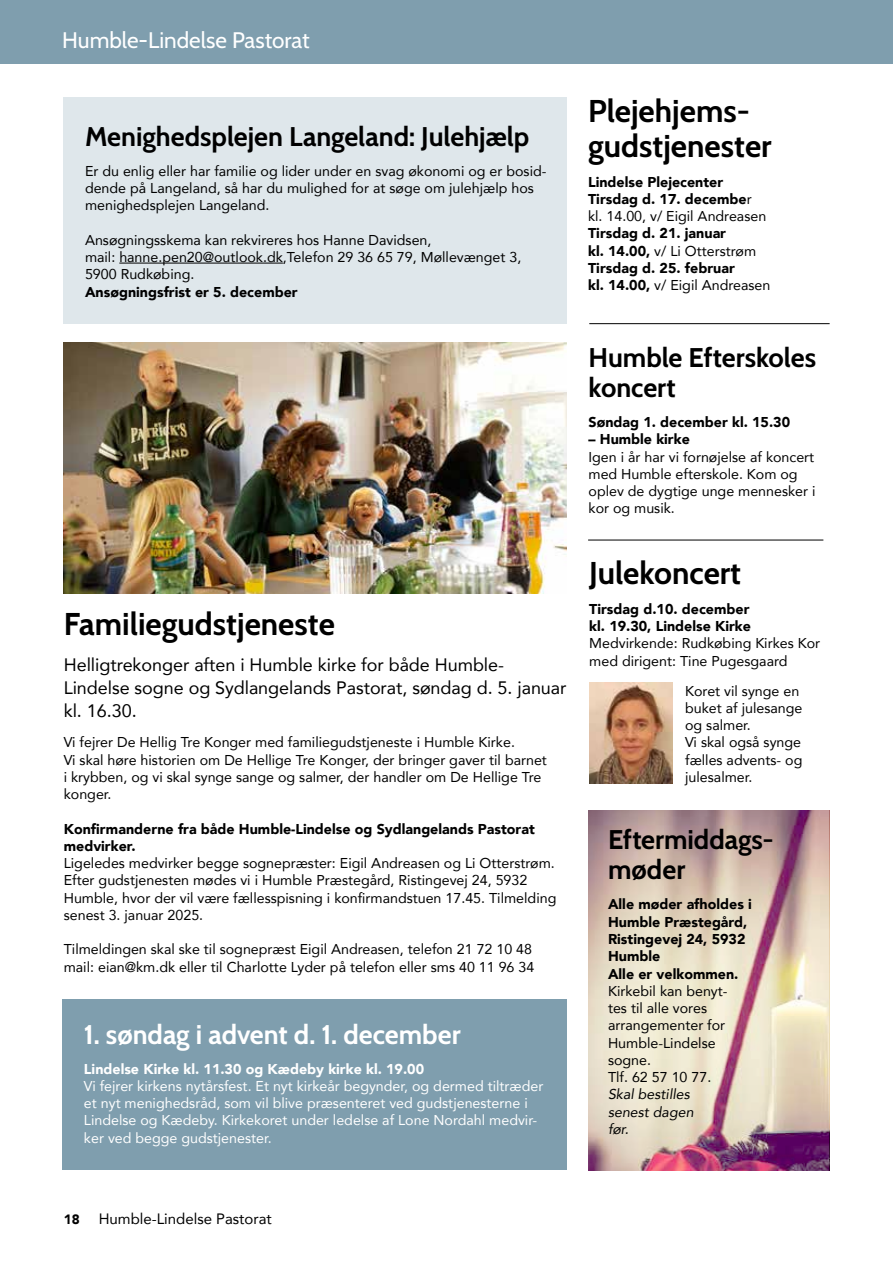
<style>
.page{position:relative;width:893px;height:1263px;background:#fff}
.page>*{position:absolute;margin:0;border:0;box-sizing:border-box;transform-origin:0 0}
.t1{font:700 31.5px/34.5px "Cabin";color:#000}
.t2{font:700 27px/30px "Cabin";color:#000}
.t3{font:700 27px "Cabin";color:#fff}
.t4{font:22.5px "Cabin";color:#fff}
.t5{font:18px/23.2px "Avenir";letter-spacing:-.005em;color:#000}
.t6{font:15px "Avenir";color:#000}
.t7{font:14.25px/17.2px "Avenir";color:#000}
.t8{font:900 14.25px/17.2px "Avenir";color:#000}
.t9{font:14.25px/17.2px "Avenir";color:#fff}
.t10{font:900 14.25px "Avenir";color:#fff}
.t11{font:italic 14.25px/17.2px "Avenir";color:#000}
.t12{font:900 13.5px "Avenir";color:#000}
.s1{font-weight:400}
</style>
<div class="page">
<div style="left:62px;top:1000px;width:505px;height:170px;background:#7f9eae"></div>
<hr style="left:588px;top:540px;width:235px;height:1px;background:#000">
<hr style="left:589px;top:323px;width:241px;height:1px;background:#000">
<img style="left:64px;top:342px;width:503px;height:251px">
<img style="left:590px;top:683px;width:82px;height:101px">
<svg style="left:588px;top:810px;width:241px;height:360px;background:#d4bdb3"></svg>
<div style="left:64px;top:98px;width:503px;height:226px;background:#dfe7eb"></div>
<hr style="left:119px;top:263px;width:164px;height:1px;background:#000">
<div style="left:0;top:0;width:893px;height:64px;background:#7f9eae"></div>
<h3 class="t4" style="left:62px;top:22px;width:249px">Humble-Lindelse Pastorat</h3>
<h2 class="t2" style="left:85px;top:120px;width:446px">Menighedsplejen Langeland: Julehjælp</h2>
<p class="t7" style="left:85px;top:162px;width:463px">Er du enlig eller har familie og lider under en svag økonomi og er bosid&shy;dende på Langeland, så har du mulighed for at søge om julehjælp hos menighedsplejen Langeland.</p>
<p class="t7" style="left:85px;top:231px;width:438px">Ansøgningsskema kan rekvireres hos Hanne Davidsen,<br>mail: hanne.pen20@outlook.dk,Telefon 29 36 65 79, Møllevænget 3,<br>5900 Rudkøbing.</p>
<p class="t8" style="left:85px;top:283px;width:214px">Ansøgningsfrist er 5. december</p>
<h1 class="t1" style="left:64px;top:604px;width:273px">Familiegudstjeneste</h1>
<p class="t5" style="left:64px;top:652px;width:504px">Helligtrekonger aften i Humble kirke for både Humble-<br>Lindelse sogne og Sydlangelands Pastorat, søndag d. 5. januar kl. 16.30.</p>
<p class="t7" style="left:64px;top:733px;width:485px">Vi fejrer De Hellig Tre Konger med familiegudstjeneste i Humble Kirke.<br>Vi skal høre historien om De Hellige Tre Konger, der bringer gaver til barnet i krybben, og vi skal synge sange og salmer, der handler om De Hellige Tre konger.</p>
<p class="t8" style="left:64px;top:819px;width:472px">Konfirmanderne fra både Humble-Lindelse og Sydlangelands Pastorat medvirker.</p>
<p class="t7" style="left:64px;top:854px;width:494px">Ligeledes medvirker begge sognepræster: Eigil Andreasen og Li Otterstrøm.<br>Efter gudstjenesten mødes vi i Humble Præstegård, Ristingevej 24, 5932<br>Humble, hvor der vil være fællesspisning i konfirmandstuen 17.45. Tilmelding senest 3. januar 2025.</p>
<p class="t7" style="left:64px;top:940px;width:472px">Tilmeldingen skal ske til sognepræst Eigil Andreasen, telefon 21 72 10 48 mail: eian@km.dk eller til Charlotte Lyder på telefon eller sms 40 11 96 34</p>
<h2 class="t3" style="left:84px;top:1013px;width:378px">1. søndag i advent d. 1. december</h2>
<p class="t10" style="left:84px;top:1056px;width:342px">Lindelse Kirke kl. 11.30 og Kædeby kirke kl. 19.00</p>
<p class="t9" style="left:84px;top:1077px;width:461px">Vi fejrer kirkens nytårsfest. Et nyt kirkeår begynder, og dermed tiltræder et nyt menighedsråd, som vil blive præsenteret ved gudstjenesterne i Lindelse og Kædeby. Kirkekoret under ledelse af Lone Nordahl medvir&shy;ker ved begge gudstjenester.</p>
<h1 class="t1" style="left:588px;top:92px;width:185px">Plejehjems&shy;gudstjenester</h1>
<p class="t8" style="left:588px;top:173px;width:180px">Lindelse Plejecenter<br>Tirsdag d. 17. decembe<span class="s1">r kl. 14.00, v/ Eigil Andreasen</span></p>
<p class="t8" style="left:588px;top:224px;width:184px">Tirsdag d. 21. januar<br>kl. 14.00, <span class="s1">v/ Li Otterstrøm<br></span>Tirsdag d. 25. februar<br>kl. 14.00, <span class="s1">v/ Eigil Andreasen</span></p>
<h2 class="t2" style="left:588px;top:341px;width:229px">Humble Efterskoles koncert</h2>
<p class="t8" style="left:588px;top:413px;width:203px">Søndag 1. december kl. 15.30</p>
<p class="t8" style="left:588px;top:430px;width:103px">– Humble kirke</p>
<p class="t7" style="left:588px;top:448px;width:229px">Igen i år har vi fornøjelse af koncert med Humble efterskole. Kom og oplev de dygtige unge mennesker i kor og musik.</p>
<h1 class="t1" style="left:589px;top:553px;width:153px">Julekoncert</h1>
<p class="t8" style="left:589px;top:600px;width:163px">Tirsdag d.10. december kl. 19.30, Lindelse Kirke</p>
<p class="t7" style="left:589px;top:634px;width:232px">Medvirkende: Rudkøbing Kirkes Kor med dirigent: Tine Pugesgaard</p>
<p class="t7" style="left:685px;top:681px;width:119px">Koret vil synge en buket af julesange og salmer.<br>Vi skal også synge fælles advents- og julesalmer.</p>
<h2 class="t2" style="left:608px;top:823px;width:167px">Eftermiddags&shy;møder</h2>
<p class="t8" style="left:608px;top:895px;width:145px">Alle møder afholdes i<br>Humble Præstegård,<br>Ristingevej 24, 5932<br>Humble<br>Alle er velkommen.</p>
<p class="t7" style="left:608px;top:982px;width:121px">Kirkebil kan benyt&shy;tes til alle vores arrangementer for<br>Humble-Lindelse sogne.<br>Tlf. 62 57 10 77.</p>
<p class="t11" style="left:608px;top:1085px;width:87px">Skal bestilles senest dagen før.</p>
<p class="t12" style="left:64px;top:1208px;width:17px">18</p>
<p class="t6" style="left:99px;top:1207px;width:175px">Humble-Lindelse Pastorat</p>
</div>
